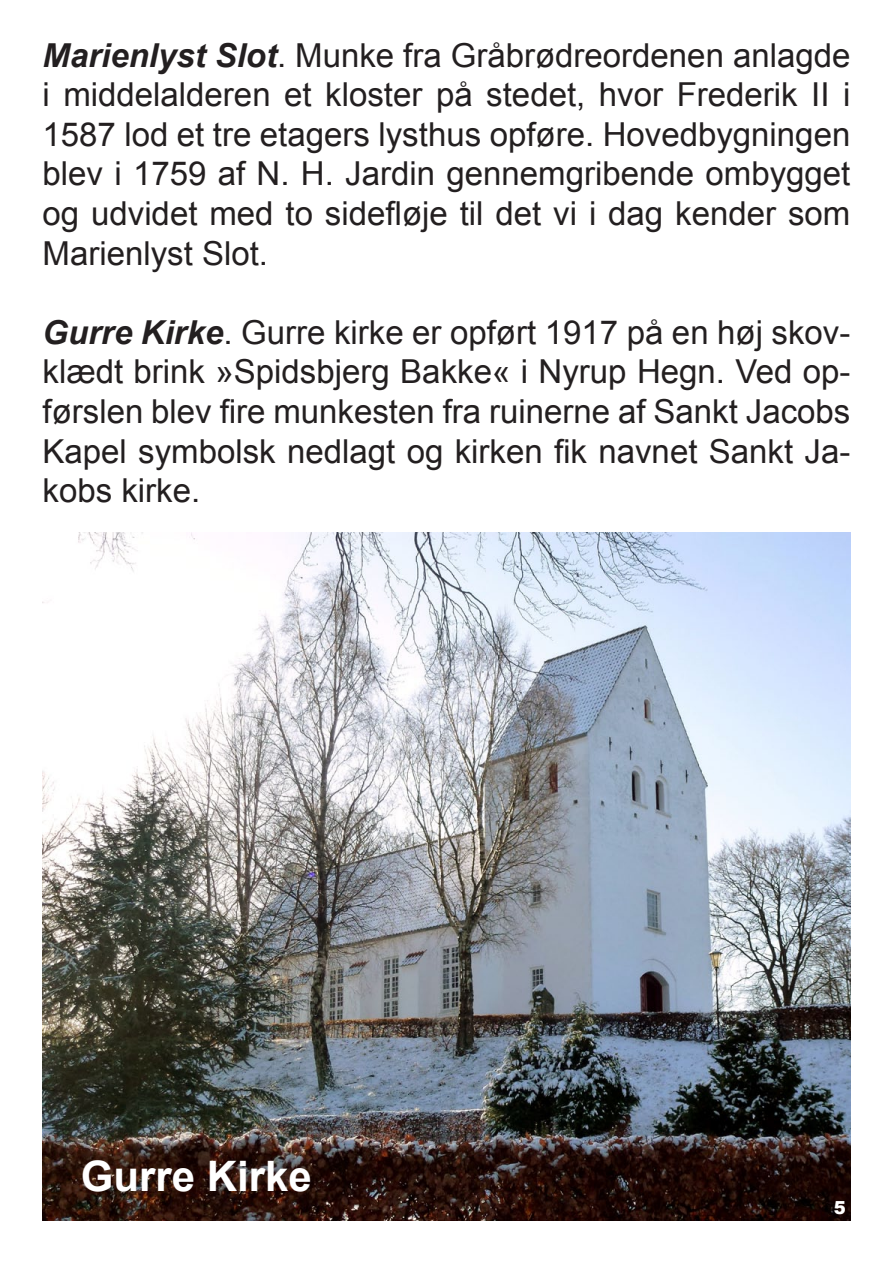
<style>
.page{position:relative;width:893px;height:1263px;background:#fff}
.page>*{position:absolute;margin:0;border:0;box-sizing:border-box;transform-origin:0 0}
.t1{font:700 42px "Arial";color:#fff}
.t2{font:33px/39.6px "Arial";color:#231f20;text-align:justify}
.t3{font:900 18px "Arial";color:#fff}
.s1{font-weight:700;font-style:italic}
</style>
<div class="page">
<img style="left:43px;top:533px;width:807px;height:687px">
<p class="t2" style="left:43px;top:36px;width:809px"><span class="s1">Marienlyst Slot</span>. Munke fra Gråbrødreordenen anlagde i middelalderen et kloster på stedet, hvor Frederik II i 1587 lod et tre etagers lysthus opføre. Hovedbygningen blev i 1759 af N. H. Jardin gennemgribende ombygget og udvidet med to sidefløje til det vi i dag kender som Marienlyst Slot.</p>
<p class="t2" style="left:43px;top:313px;width:809px"><span class="s1">Gurre Kirke</span>. Gurre kirke er opført 1917 på en høj skov&shy;klædt brink »Spidsbjerg Bakke« i Nyrup Hegn. Ved op&shy;førslen blev fire munkesten fra ruinerne af Sankt Jacobs Kapel symbolsk nedlagt og kirken fik navnet Sankt Ja&shy;kobs kirke.</p>
<p class="t1" style="left:81px;top:1148px;width:233px">Gurre Kirke</p>
<p class="t3" style="left:834px;top:1195px;width:14px">5</p>
</div>
